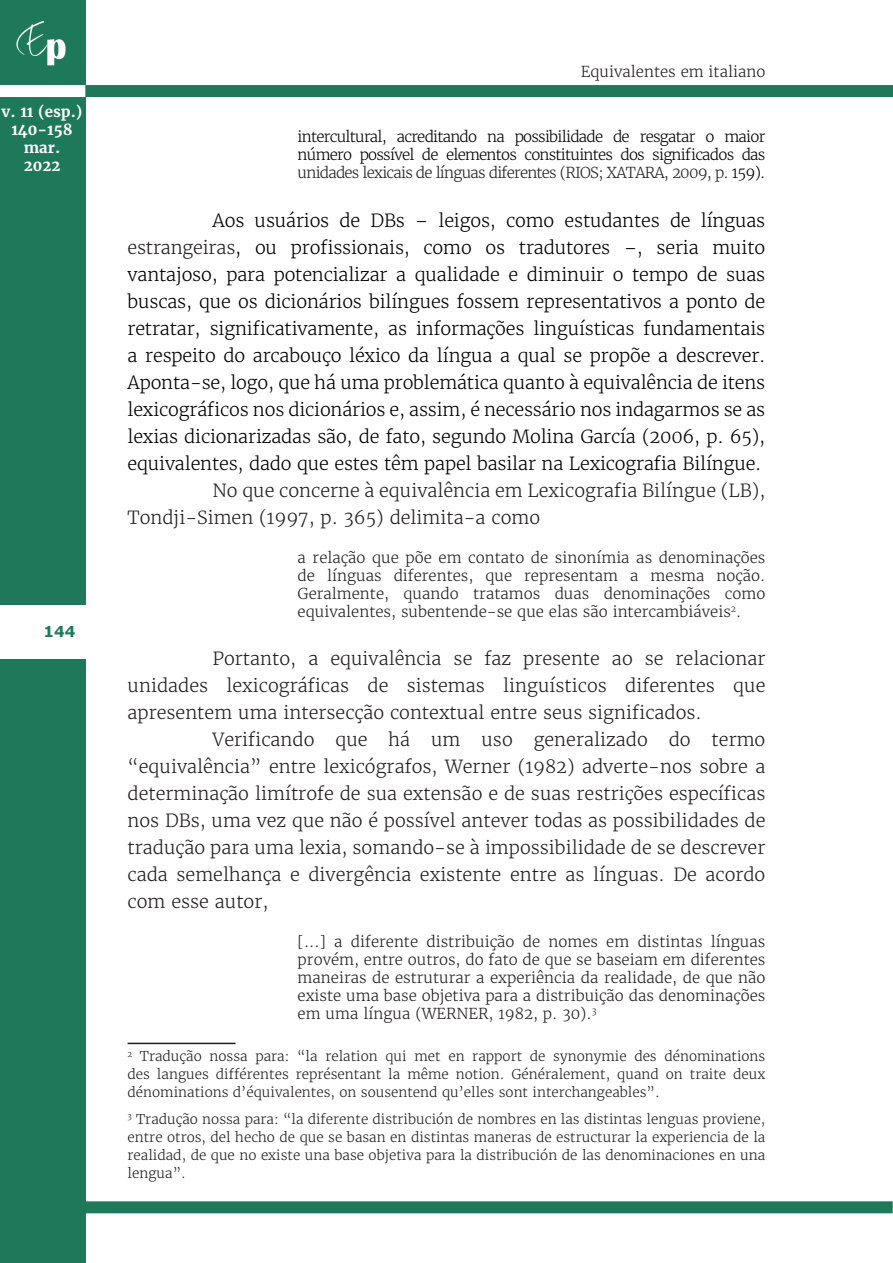
<style>
.page{position:relative;width:893px;height:1263px;background:#fff}
.page>*{position:absolute;margin:0;border:0;box-sizing:border-box;transform-origin:0 0}
.Corpo_do_artigo{font:300 18px/27px "Merriweather";color:#231f20;text-align:justify}
.Corpo_do_artigo-2{font:300 18px/27px "Merriweather";letter-spacing:-.01em;color:#000;text-align:justify}
.Citação__4L{font:300 15px/18px "Merriweather";color:#231f20;text-align:justify}
.Citação__4L-2{font:300 15px/18px "Merriweather";letter-spacing:-.05em;color:#000;text-align:justify}
.t1{font:700 15px/18px "Merriweather";color:#fff;text-align:center}
.t2{font:700 15px "Verdana";color:#1e785a}
.Rodapé{font:300 13.5px/18px "Merriweather";color:#231f20;text-align:justify}
.s1{color:#231f20}
</style>
<div class="page">
<div style="left:0;top:0;width:85px;height:1263px;background:#1e785a"></div>
<img style="left:16px;top:21px;width:50px;height:45px">
<div style="left:85px;top:85px;width:808px;height:12px;background:#1e785a"></div>
<div style="left:0;top:85px;width:85px;height:12px;background:#fff"></div>
<div style="left:0;top:605px;width:85px;height:53px;background:#fff"></div>
<div style="left:84px;top:1201px;width:809px;height:12px;background:#1e785a"></div>
<hr style="left:128px;top:1043px;width:108px;height:1px;background:#231f20">
<p class="t1" style="left:2px;top:102px;width:83px">v. 11 (esp.)<br>140-158 mar.<br>2022</p>
<p class="t2" style="left:44px;top:622px;width:33px">144</p>
<p class="Citação__4L" style="left:581px;top:63px;width:186px">Equivalentes em italiano</p>
<p class="Citação__4L-2" style="left:298px;top:128px;width:469px">intercultural, acreditando na possibilidade de resgatar o maior número possível de elementos constituintes dos significados das <span class="s1">unidades lexicais de línguas diferentes (RIOS; XATARA, 2009, p.</span> 159).</p>
<p class="Corpo_do_artigo-2" style="left:128px;top:207px;width:639px;text-indent:85px">Aos usuários de DBs – leigos, como estudantes de línguas <span class="s1">estrangeiras</span>, ou profissionais, como os tradutores –, seria muito vantajoso, para potencializar a qualidade e diminuir o tempo de suas buscas, que os dicionários bilíngues fossem representativos a ponto de retratar, significativamente, as informações linguísticas fundamentais a respeito do arcabouço léxico da língua a qual se propõe a descrever.<br>Aponta-se, logo, que há uma problemática quanto à equivalência de itens lexicográficos nos dicionários e, assim, é necessário nos indagarmos se as lexias dicionarizadas são, de fato, segundo Molina García (2006, p. 65), equivalentes, dado que estes têm papel basilar na Lexicografia Bilíngue.</p>
<p class="Corpo_do_artigo" style="left:128px;top:477px;width:639px;text-indent:85px">No que concerne à equivalência em Lexicografia Bilíngue (LB),<br>Tondji-Simen (1997, p. 365) delimita-a como</p>
<p class="Citação__4L" style="left:298px;top:549px;width:469px">a relação que põe em contato de sinonímia as denominações de línguas diferentes, que representam a mesma noção.<br>Geralmente, quando tratamos duas denominações como equivalentes, subentende-se que elas são intercambiáveis<sup>2</sup>.</p>
<p class="Corpo_do_artigo" style="left:128px;top:645px;width:639px;text-indent:85px">Portanto, a equivalência se faz presente ao se relacionar unidades lexicográficas de sistemas linguísticos diferentes que apresentem uma intersecção contextual entre seus significados.</p>
<p class="Corpo_do_artigo" style="left:128px;top:726px;width:639px;text-indent:85px">Verificando que há um uso generalizado do termo “equivalência” entre lexicógrafos, Werner (1982) adverte-nos sobre a determinação limítrofe de sua extensão e de suas restrições específicas nos DBs, uma vez que não é possível antever todas as possibilidades de tradução para uma lexia, somando-se à impossibilidade de se descrever cada semelhança e divergência existente entre as línguas. De acordo com esse autor,</p>
<p class="Citação__4L" style="left:298px;top:933px;width:469px">[...] a diferente distribuição de nomes em distintas línguas provém, entre outros, do fato de que se baseiam em diferentes maneiras de estruturar a experiência da realidade, de que não existe uma base objetiva para a distribuição das denominações em uma língua (WERNER, 1982, p. 30).<sup>3</sup></p>
<p class="Rodapé" style="left:128px;top:1047px;width:639px"><sup>2</sup> Tradução nossa para: “la relation qui met en rapport de synonymie des dénominations des langues différentes représentant la même notion. Généralement, quand on traite deux dénominations d’équivalentes, on sousentend qu’elles sont interchangeables”.</p>
<p class="Rodapé" style="left:128px;top:1110px;width:639px"><sup>3</sup> Tradução nossa para: “la diferente distribución de nombres en las distintas lenguas proviene, entre otros, del hecho de que se basan en distintas maneras de estructurar la experiencia de la realidad, de que no existe una base objetiva para la distribución de las denominaciones en una lengua”.</p>
</div>
